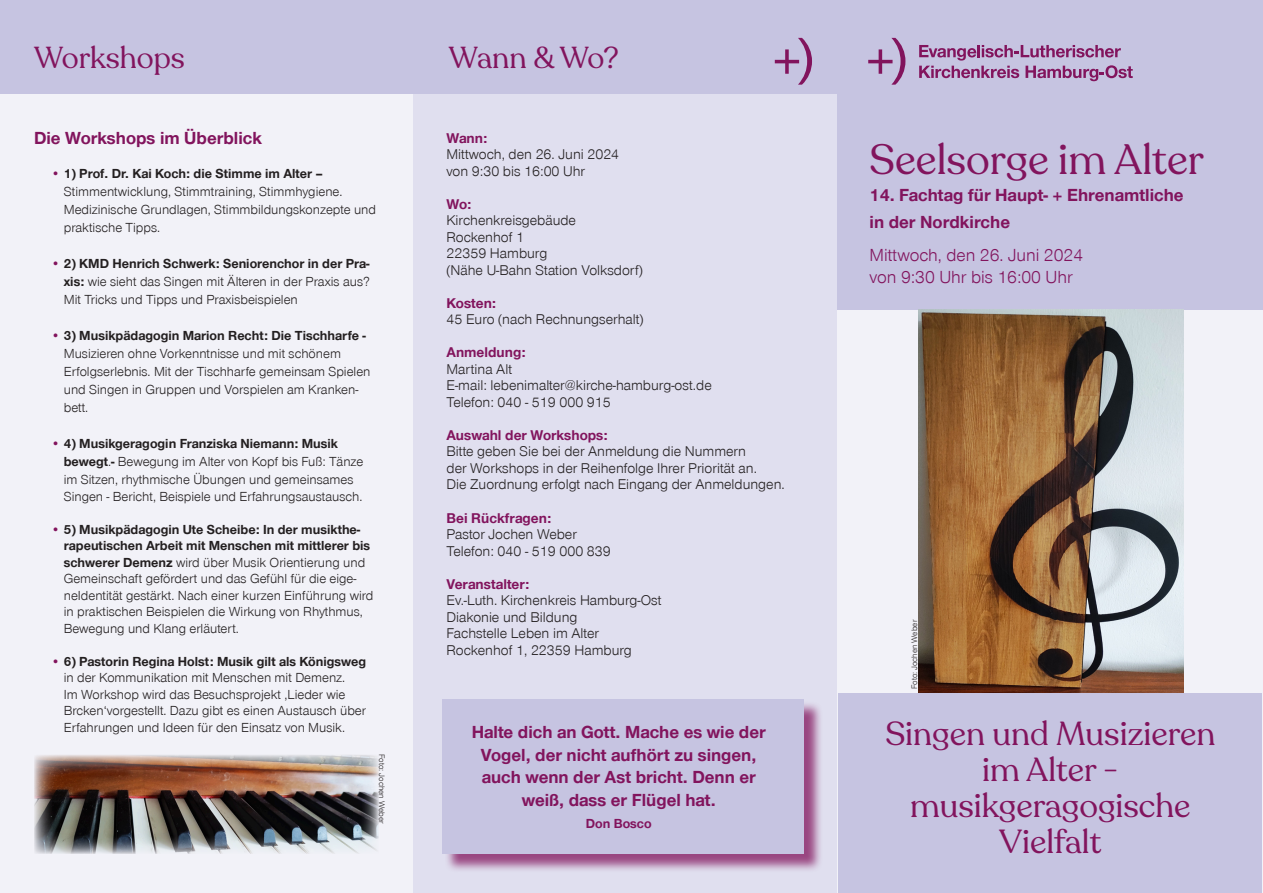
<style>
.page{position:relative;width:1263px;height:893px;background:#fff}
.page>*{position:absolute;margin:0;border:0;box-sizing:border-box;transform-origin:0 0}
.t1{font:42px "Recoleta";color:#82145d}
.t2{font:33px/36px "Recoleta";color:#82145d;text-align:center}
.t3{font:30px "Recoleta";color:#82145d}
.t4{font:700 18px/22.5px "Nordelbica";color:#82145d;text-align:center}
.t5{font:18px/22.5px "Nordelbica";color:#82145d}
.t6{font:14.55px/16.5px "Nordelbica";color:#231f20}
.t7{font:700 14.55px "Nordelbica";color:#82145d}
.t8{font:13.5px/18px "Nordelbica";color:#231f20}
.t9{font:700 13.5px "Nordelbica";color:#82145d}
.t10{font:8.25px "Nordelbica";color:#231f20}
.s1{font-weight:700;color:#82145d}
.s2{font-weight:700}
</style>
<div class="page">
<div style="left:0;top:94px;width:1263px;height:799px;background:#f2f2f8"></div>
<div style="left:413px;top:89px;width:423px;height:804px;background:#e0dfef"></div>
<img style="left:34px;top:755px;width:344px;height:99px">
<div style="left:837px;top:0;width:426px;height:309px;background:#c6c4e1"></div>
<svg style="left:919px;top:45px;width:214px;height:36px"></svg>
<svg style="left:868px;top:38px;width:37px;height:47px"></svg>
<div style="left:0;top:0;width:412px;height:93px;background:#c6c4e1"></div>
<div style="left:412px;top:0;width:425px;height:93px;background:#c6c4e1"></div>
<img style="left:918px;top:309px;width:265px;height:384px">
<div style="left:444px;top:701px;width:379px;height:171px;background:#82145d;opacity:.75"></div>
<div style="left:442px;top:699px;width:362px;height:155px;background:#c6c4e1"></div>
<div style="left:838px;top:693px;width:423px;height:200px;background:#c6c4e1"></div>
<svg style="left:775px;top:38px;width:37px;height:47px"></svg>
<h3 class="t3" style="left:34px;top:39px;width:152px">Workshops</h3>
<h3 class="t3" style="left:449px;top:39px;width:171px">Wann &amp; Wo?</h3>
<h3 class="t4" style="left:34px;top:126px;width:229px">Die Workshops im Überblick</h3>
<p class="t8" style="left:64px;top:165px;width:314px;text-indent:-13px"><span class="s1">•</span> <span class="s2">1) Prof. Dr. Kai Koch: die Stimme im Alter – </span>Stimmentwicklung, Stimmtraining, Stimmhygiene.<br>Medizinische Grundlagen, Stimmbildungskonzepte und praktische Tipps.</p>
<p class="t8" style="left:64px;top:255px;width:307px;text-align:justify;text-indent:-13px"><span class="s1">•</span> <span class="s2">2) KMD Henrich Schwerk: Seniorenchor in der Pra&shy;xis:</span> wie sieht das Singen mit Älteren in der Praxis aus?<br>Mit Tricks und Tipps und Praxisbeispielen</p>
<p class="t8" style="left:64px;top:327px;width:308px;text-indent:-13px"><span class="s1">•</span> <span class="s2">3) Musikpädagogin Marion Recht: Die Tischharfe - </span>Musizieren ohne Vorkenntnisse und mit schönem Erfolgserlebnis. Mit der Tischharfe gemeinsam Spielen und Singen in Gruppen und Vorspielen am Kranken&shy;bett.</p>
<p class="t8" style="left:64px;top:435px;width:301px;text-indent:-13px"><span class="s1">•</span> <span class="s2">4) Musikgeragogin Franziska Niemann: Musik bewegt</span>.<span class="s2">-</span> Bewegung im Alter von Kopf bis Fuß: Tänze im Sitzen, rhythmische Übungen und gemeinsames</p>
<p class="t8" style="left:64px;top:487px;width:300px">Singen - Bericht, Beispiele und Erfahrungsaustausch.</p>
<p class="t8" style="left:64px;top:521px;width:311px;line-height:16.5px;text-indent:-13px"><span class="s1">•</span> <span class="s2">5) Musikpädagogin Ute Scheibe: In der musikthe&shy;rapeutischen Arbeit mit Menschen mit mittlerer bis schwerer Demenz</span> wird über Musik Orientierung und Gemeinschaft gefördert und das Gefühl für die eige&shy;neIdentität gestärkt. Nach einer kurzen Einführung wird in praktischen Beispielen die Wirkung von Rhythmus, Bewegung und Klang erläutert.</p>
<p class="t8" style="left:64px;top:653px;width:304px;line-height:16.5px;text-indent:-13px"><span class="s1">•</span> <span class="s2">6) Pastorin Regina Holst: Musik gilt als Königsweg </span>in der Kommunikation mit Menschen mit Demenz.<br>Im Workshop wird das Besuchsprojekt ‚Lieder wie Brcken‘vorgestellt. Dazu gibt es einen Austausch über Erfahrungen und Ideen für den Einsatz von Musik.</p>
<p class="t10" style="left:387px;top:754px;width:71px;rotate:90deg">Foto: Jochen Weber</p>
<p class="t7" style="left:446px;top:130px;width:42px">Wann:</p>
<p class="t6" style="left:446px;top:147px;width:174px">Mittwoch, den 26. Juni 2024 von 9:30 bis 16:00 Uhr</p>
<p class="t7" style="left:446px;top:196px;width:26px">Wo:</p>
<p class="t6" style="left:446px;top:213px;width:198px">Kirchenkreisgebäude<br>Rockenhof 1<br>22359 Hamburg<br>(Nähe U-Bahn Station Volksdorf)</p>
<p class="t7" style="left:446px;top:295px;width:51px">Kosten:</p>
<p class="t6" style="left:446px;top:312px;width:199px">45 Euro (nach Rechnungserhalt)</p>
<p class="t7" style="left:446px;top:344px;width:81px">Anmeldung:</p>
<p class="t6" style="left:446px;top:361px;width:267px">Martina Alt<br>E-mail: lebenimalter@kirche-hamburg-ost.de<br>Telefon: 040 - 519 000 915</p>
<p class="t7" style="left:446px;top:427px;width:163px">Auswahl der Workshops:</p>
<p class="t6" style="left:446px;top:444px;width:340px">Bitte geben Sie bei der Anmeldung die Nummern<br>der Workshops in der Reihenfolge Ihrer Priorität an.<br>Die Zuordnung erfolgt nach Eingang der Anmeldungen.</p>
<p class="t7" style="left:446px;top:509px;width:106px">Bei Rückfragen:</p>
<p class="t6" style="left:446px;top:526px;width:166px">Pastor Jochen Weber<br>Telefon: 040 - 519 000 839</p>
<p class="t7" style="left:446px;top:575px;width:84px">Veranstalter:</p>
<p class="t6" style="left:446px;top:592px;width:217px">Ev.-Luth. Kirchenkreis Hamburg-Ost<br>Diakonie und Bildung<br>Fachstelle Leben im Alter<br>Rockenhof 1, 22359 Hamburg</p>
<h3 class="t4" style="left:472px;top:721px;width:296px">Halte dich an Gott. Mache es wie der<br>Vogel, der nicht aufhört zu singen, auch wenn der Ast bricht. Denn er weiß, dass er Flügel hat.</h3>
<p class="t9" style="left:586px;top:816px;width:67px">Don Bosco</p>
<h1 class="t1" style="left:870px;top:134px;width:336px">Seelsorge im Alter</h1>
<h3 class="t4" style="left:870px;top:181px;width:316px;line-height:27px;text-align:left">14. Fachtag für Haupt- + Ehrenamtliche in der Nordkirche</h3>
<h3 class="t5" style="left:870px;top:244px;width:215px">Mittwoch, den 26. Juni 2024 von 9:30 Uhr bis 16:00 Uhr</h3>
<p class="t10" style="left:910px;top:689px;width:71px;rotate:-90deg">Foto: Jochen Weber</p>
<h2 class="t2" style="left:885px;top:716px;width:331px">Singen und Musizieren im Alter - musikgeragogische<br>Vielfalt</h2>
</div>
